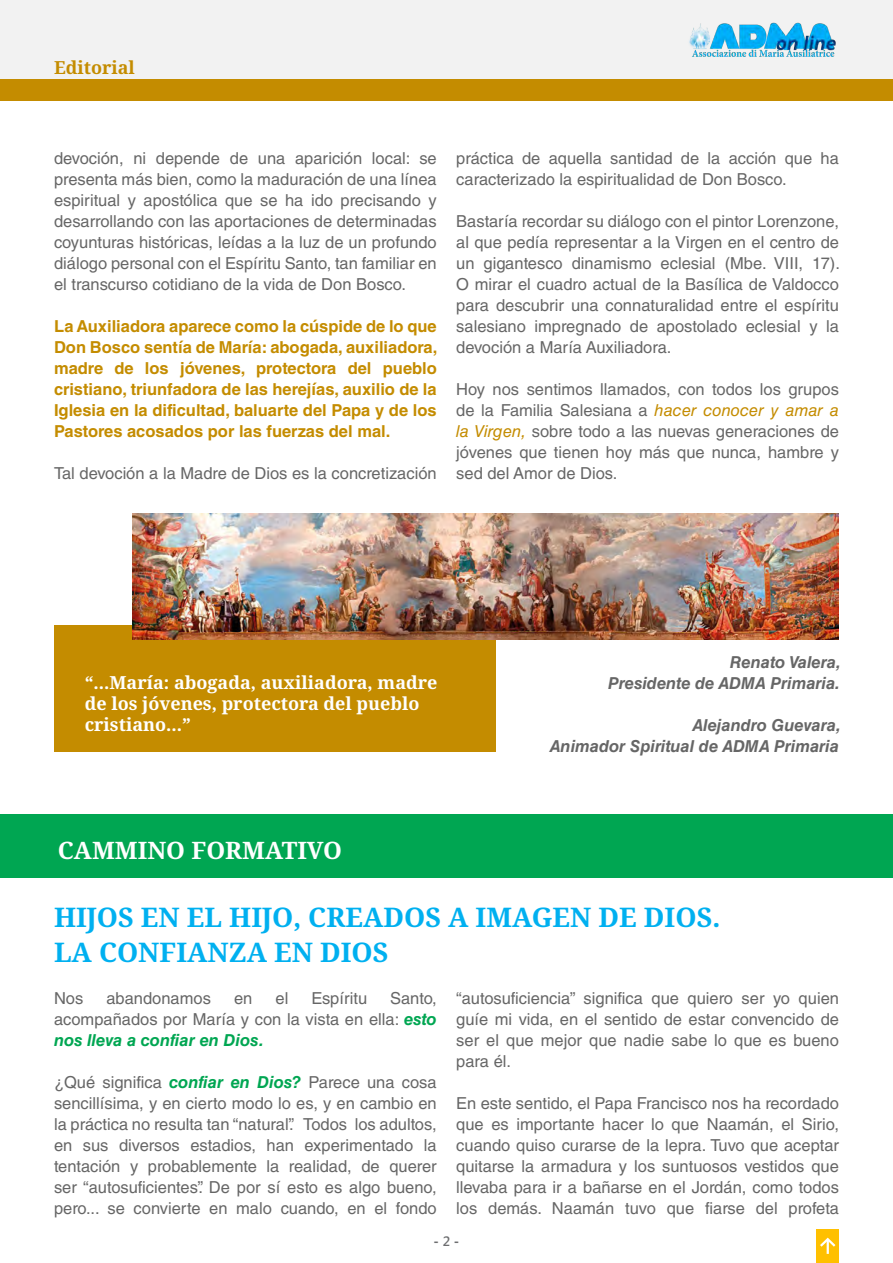
<style>
.page{position:relative;width:893px;height:1263px;background:#fff}
.page>*{position:absolute;margin:0;border:0;box-sizing:border-box;transform-origin:0 0}
.t1{font:700 27px "Noto Serif";color:#00b0f0}
.t2{font:700 24px "Noto Serif";color:#fff}
.t3{font:700 18px/21px "Noto Serif";color:#fff}
.t4{font:700 18px "Noto Serif";color:#c48c00}
.t5{font:16.5px/21px "Helvetica LT Std";color:#666;text-align:justify}
.t6{font:700 16.5px/21px "Helvetica LT Std";color:#c48c00;text-align:justify}
.t7{font:italic 700 16.5px "Helvetica LT Std";color:#666}
.t8{font:700 13.5px "Segoe UI";color:#6d6e70}
.s1{font-style:italic;color:#c48c00}
.s2{font-weight:700;font-style:italic;color:#00a652}
.s3{font-weight:600}
</style>
<div class="page">
<div style="left:0;top:0;width:893px;height:80px;background:#f2f2f2"></div>
<img style="left:689px;top:22px;width:147px;height:35px">
<div style="left:816px;top:1229px;width:23px;height:34px;background:#ffc000"></div>
<svg style="left:820px;top:1237px;width:16px;height:17px"></svg>
<div style="left:0;top:80px;width:893px;height:20px;background:#c48c00"></div>
<div style="left:54px;top:626px;width:442px;height:126px;background:#c48c00"></div>
<img style="left:133px;top:513px;width:706px;height:126px">
<div style="left:0;top:814px;width:893px;height:64px;background:#00a652"></div>
<p class="t4" style="left:54px;top:54px;width:82px">Editorial</p>
<p class="t5" style="left:54px;top:147px;width:384px">devoción, ni depende de una aparición local: se presenta más bien, como la maduración de una línea espiritual y apostólica que se ha ido precisando y desarrollando con las aportaciones de determinadas coyunturas históricas, leídas a la luz de un profundo diálogo personal con el Espíritu Santo, tan familiar en el transcurso cotidiano de la vida de Don Bosco.</p>
<p class="t6" style="left:54px;top:315px;width:385px">La Auxiliadora aparece como la cúspide de lo que Don Bosco sentía de María: abogada, auxiliadora, madre de los jóvenes, protectora del pueblo cristiano, triunfadora de las herejías, auxilio de la Iglesia en la dificultad, baluarte del Papa y de los Pastores acosados por las fuerzas del mal.</p>
<p class="t5" style="left:54px;top:462px;width:384px">Tal devoción a la Madre de Dios es la concretización</p>
<p class="t5" style="left:456px;top:147px;width:384px">práctica de aquella santidad de la acción que ha caracterizado la espiritualidad de Don Bosco.</p>
<p class="t5" style="left:456px;top:210px;width:385px">Bastaría recordar su diálogo con el pintor Lorenzone, al que pedía representar a la Virgen en el centro de un gigantesco dinamismo eclesial (Mbe. VIII, 17).<br>O mirar el cuadro actual de la Basílica de Valdocco para descubrir una connaturalidad entre el espíritu salesiano impregnado de apostolado eclesial y la devoción a María Auxiliadora.</p>
<p class="t5" style="left:456px;top:378px;width:384px">Hoy nos sentimos llamados, con todos los grupos de la Familia Salesiana a <span class="s1">hacer conocer y amar a la Virgen,</span> sobre todo a las nuevas generaciones de jóvenes que tienen hoy más que nunca, hambre y sed del Amor de Dios.</p>
<p class="t3" style="left:85px;top:671px;width:354px">“...María: abogada, auxiliadora, madre de los jóvenes, protectora del pueblo cristiano...”</p>
<p class="t2" style="left:58px;top:833px;width:286px">CAMMINO FORMATIVO</p>
<p class="t7" style="left:730px;top:652px;width:112px">Renato Valera,</p>
<p class="t7" style="left:608px;top:673px;width:233px">Presidente de ADMA Primaria.</p>
<p class="t7" style="left:692px;top:715px;width:150px">Alejandro Guevara,</p>
<p class="t7" style="left:550px;top:736px;width:291px">Animador Spiritual de ADMA Primaria</p>
<p class="t1" style="left:54px;top:899px;width:668px">HIJOS EN EL HIJO, CREADOS A IMAGEN DE DIOS.</p>
<p class="t1" style="left:54px;top:933px;width:336px">LA CONFIANZA EN DIOS</p>
<p class="t5" style="left:54px;top:987px;width:31px">Nos</p>
<p class="t5" style="left:106px;top:987px;width:106px">abandonamos</p>
<p class="t5" style="left:234px;top:987px;width:20px">en</p>
<p class="t5" style="left:275px;top:987px;width:14px">el</p>
<p class="t5" style="left:311px;top:987px;width:57px">Espíritu</p>
<p class="t5" style="left:54px;top:987px;width:384px;text-indent:336px">Santo, acompañados por María y con la vista en ella: <span class="s2">esto nos lleva a confiar en Dios.</span></p>
<p class="t5" style="left:54px;top:1071px;width:384px">¿Qué significa <span class="s2">confiar en Dios?</span> Parece una cosa sencillísima, y en cierto modo lo es, y en cambio en la práctica no resulta tan “natural”. Todos los adultos, en sus diversos estadios, han experimentado la tentación y probablemente la realidad, de querer ser “autosuficientes”. De por sí esto es algo bueno, pero... se convierte en malo cuando, en el fondo</p>
<p class="t5" style="left:456px;top:987px;width:384px">“autosuficiencia” significa que quiero ser yo quien guíe mi vida, en el sentido de estar convencido de ser el que mejor que nadie sabe lo que es bueno para él.</p>
<p class="t5" style="left:456px;top:1092px;width:384px">En este sentido, el Papa Francisco nos ha recordado que es importante hacer lo que Naamán, el Sirio, cuando quiso curarse de la lepra. Tuvo que aceptar quitarse la armadura y los suntuosos vestidos que llevaba para ir a bañarse en el Jordán, como todos los demás. Naamán tuvo que fiarse del profeta</p>
<p class="t8" style="left:434px;top:1229px;width:27px">- <span class="s3">2</span> -</p>
</div>
